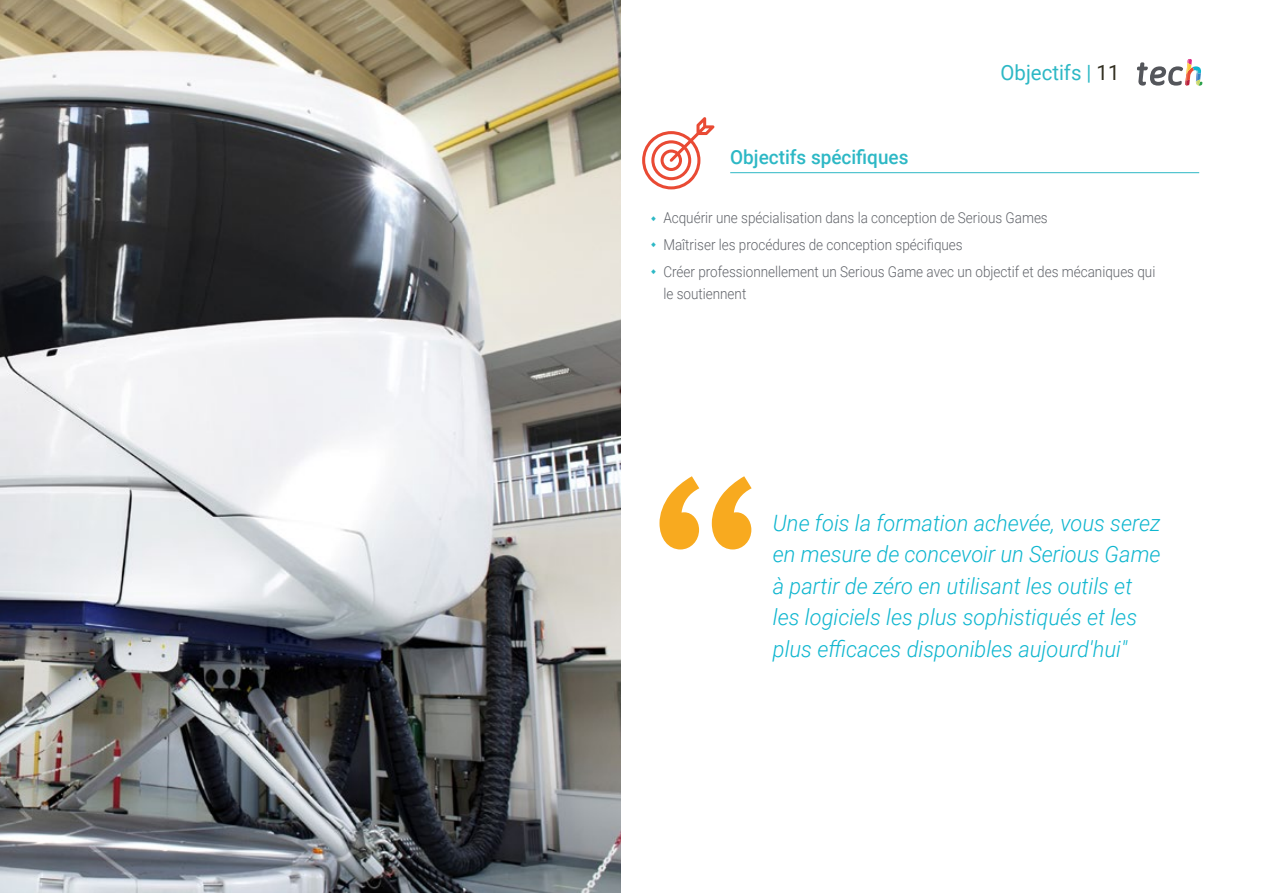
<style>
.page{position:relative;width:1263px;height:893px;background:#fff}
.page>*{position:absolute;margin:0;border:0;box-sizing:border-box;transform-origin:0 0}
.t1{font:italic 300 22.5px/31.5px "Roboto";color:#0fb6cf}
.t2{font:21px "Roboto";color:#2db8c5}
.t3{font:500 19.5px "Roboto";color:#2db8c5}
.t4{font:300 15px/26.7px "Roboto";color:#61646a;scale:.9 1}
.s1{color:#312e20}
</style>
<div class="page">
<hr style="left:730px;top:172px;width:469px;height:1px;background:#2db8c5">
<svg style="left:642px;top:117px;width:72px;height:72px"></svg>
<img style="left:0;top:0;width:621px;height:893px">
<svg style="left:659px;top:476px;width:93px;height:73px"></svg>
<svg style="left:1137px;top:59px;width:65px;height:27px"></svg>
<h3 class="t3" style="left:730px;top:144px;width:180px">Objectifs spécifiques</h3>
<h2 class="t2" style="left:1000px;top:57px;width:120px">Objectifs | <span class="s1">11</span></h2>
<p class="t4" style="left:663px;top:204px;width:548px">Acquérir une spécialisation dans la conception de Serious Games<br>Maîtriser les procédures de conception spécifiques<br>Créer professionnellement un Serious Game avec un objectif et des mécaniques qui</p>
<p class="t4" style="left:663px;top:280px;width:94px">le soutiennent</p>
<h1 class="t1" style="left:773px;top:506px;width:389px">Une fois la formation achevée, vous serez en mesure de concevoir un Serious Game à partir de zéro en utilisant les outils et les logiciels les plus sophistiqués et les plus efficaces disponibles aujourd'hui"</h1>
</div>
